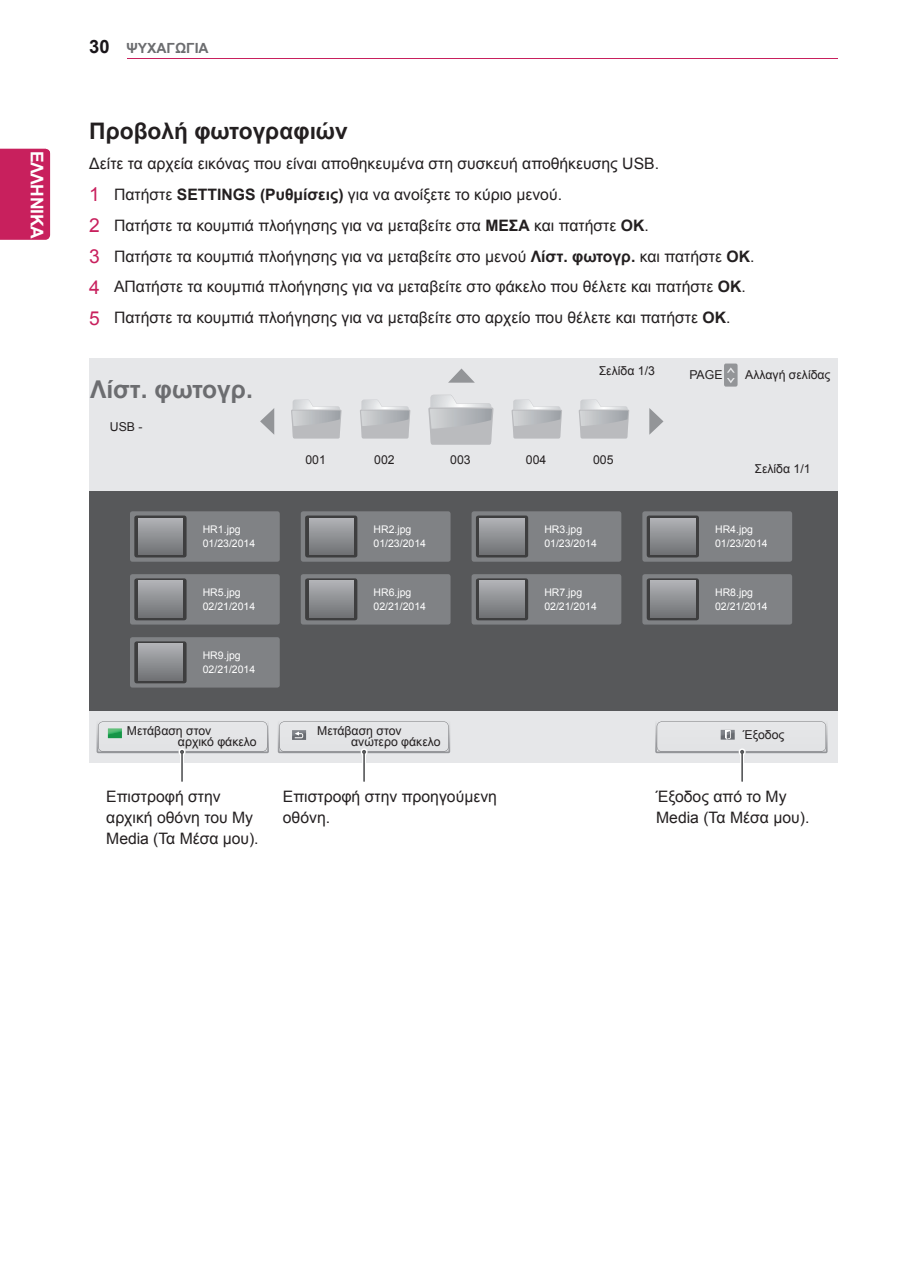
<style>
.page{position:relative;width:903px;height:1275px;background:#fff}
.page>*{position:absolute;margin:0;border:0;box-sizing:border-box;transform-origin:0 0}
.t1{font:700 24.5px "Arial";color:#6c6d70}
.t2{font:700 22.75px "Arial";color:#231f20}
.t3{font:700 21px "Arial";color:#fff}
.t4{font:700 18.38px "Arial";color:#1a161a}
.t5{font:700 17.5px "Arial";letter-spacing:-.02em;color:#fff}
.t6{font:15.75px/30.8px "Arial";color:#231f20}
.t7{font:700 14px "Arial";color:#6c6d70}
.t8{font:12.25px/10.5px "Arial";color:#231f20}
.t9{font:10.5px/14px "Arial";color:#fff}
.s1{font-size:19.25px;color:#c8205d}
.s2{font-weight:700}
</style>
<div class="page">
<hr style="left:127px;top:58px;width:711px;height:1px;background:#c8205d">
<div style="left:0;top:149px;width:50px;height:91px;background:#c8205d"></div>
<div style="left:89px;top:358px;width:749px;height:405px;background:#e6e7e9"></div>
<div style="left:89px;top:491px;width:749px;height:220px;background:#57585a"></div>
<svg style="left:428px;top:395px;width:65px;height:50px"></svg>
<svg style="left:360px;top:400px;width:50px;height:38px"></svg>
<svg style="left:291px;top:400px;width:51px;height:38px"></svg>
<svg style="left:511px;top:400px;width:51px;height:38px"></svg>
<svg style="left:579px;top:400px;width:50px;height:38px"></svg>
<svg style="left:448px;top:368px;width:27px;height:15px"></svg>
<svg style="left:649px;top:408px;width:14px;height:27px"></svg>
<svg style="left:260px;top:408px;width:14px;height:27px"></svg>
<div style="left:130px;top:511px;width:150px;height:51px;background:#808285;border-radius:2px"></div>
<div style="left:130px;top:574px;width:150px;height:51px;background:#808285;border-radius:2px"></div>
<div style="left:130px;top:637px;width:150px;height:51px;background:#808285;border-radius:2px"></div>
<div style="left:301px;top:511px;width:149px;height:51px;background:#808285;border-radius:2px"></div>
<div style="left:301px;top:574px;width:149px;height:51px;background:#808285;border-radius:2px"></div>
<div style="left:471px;top:511px;width:150px;height:51px;background:#808285;border-radius:2px"></div>
<div style="left:471px;top:574px;width:150px;height:51px;background:#808285;border-radius:2px"></div>
<div style="left:642px;top:511px;width:150px;height:51px;background:#808285;border-radius:2px"></div>
<div style="left:642px;top:574px;width:150px;height:51px;background:#808285;border-radius:2px"></div>
<hr style="left:180px;top:751px;width:4px;height:30px;background:#fff;border-radius:2px">
<hr style="left:181px;top:752px;width:2px;height:30px;background:#57585a">
<hr style="left:362px;top:751px;width:4px;height:30px;background:#fff;border-radius:2px">
<hr style="left:363px;top:752px;width:2px;height:30px;background:#57585a">
<hr style="left:740px;top:751px;width:4px;height:30px;background:#fff;border-radius:2px">
<hr style="left:741px;top:752px;width:2px;height:30px;background:#57585a">
<div style="left:134px;top:515px;width:53px;height:42px;background:#3e3e3f;border-radius:2px"></div>
<svg style="left:138px;top:518px;width:45px;height:37px;background:#8f9194"></svg>
<div style="left:134px;top:578px;width:53px;height:42px;background:#3e3e3f;border-radius:2px"></div>
<svg style="left:138px;top:581px;width:45px;height:37px;background:#8f9194"></svg>
<div style="left:305px;top:515px;width:52px;height:42px;background:#3e3e3f;border-radius:2px"></div>
<svg style="left:309px;top:518px;width:44px;height:37px;background:#8f9194"></svg>
<svg style="left:305px;top:578px;width:52px;height:42px"></svg>
<svg style="left:309px;top:581px;width:44px;height:37px"></svg>
<svg style="left:476px;top:515px;width:52px;height:42px"></svg>
<svg style="left:480px;top:518px;width:44px;height:37px"></svg>
<svg style="left:476px;top:578px;width:52px;height:42px"></svg>
<svg style="left:480px;top:581px;width:44px;height:37px"></svg>
<svg style="left:647px;top:515px;width:52px;height:42px"></svg>
<svg style="left:651px;top:518px;width:44px;height:37px"></svg>
<svg style="left:647px;top:578px;width:52px;height:42px"></svg>
<svg style="left:651px;top:581px;width:44px;height:37px"></svg>
<div style="left:134px;top:641px;width:53px;height:42px;background:#3e3e3f;border-radius:2px"></div>
<svg style="left:138px;top:644px;width:45px;height:37px;background:#8f9194"></svg>
<svg style="left:655px;top:721px;width:172px;height:34px"></svg>
<svg style="left:97px;top:721px;width:172px;height:34px"></svg>
<svg style="left:278px;top:721px;width:172px;height:34px"></svg>
<svg style="left:724px;top:364px;width:13px;height:23px"></svg>
<p class="t5" style="left:49px;top:151px;width:89px;rotate:90deg">ΕΛΛΉΝΊΚΑ</p>
<h3 class="t3" style="left:50px;top:173px;width:44px;rotate:90deg">ΕΛΛ</h3>
<p class="t4" style="left:89px;top:34px;width:22px">30</p>
<p class="t7" style="left:126px;top:39px;width:84px">ΨΥΧΑΓΩΓΊΑ</p>
<h2 class="t2" style="left:89px;top:115px;width:260px">Προβολή φωτογραφιών</h2>
<p class="t6" style="left:89px;top:149px;width:667px">Δείτε τα αρχεία εικόνας που είναι αποθηκευμένα στη συσκευή αποθήκευσης USB.<br><span class="s1">1</span> Πατήστε <span class="s2">SETTINGS (Ρυθμίσεις)</span> για να ανοίξετε το κύριο μενού.<br><span class="s1">2</span> Πατήστε τα κουμπιά πλοήγησης για να μεταβείτε στα <span class="s2">ΜΕΣΑ</span> και πατήστε <span class="s2">OK</span>.<br><span class="s1">3</span> Πατήστε τα κουμπιά πλοήγησης για να μεταβείτε στο μενού <span class="s2">Λίστ. φωτογρ.</span> και πατήστε <span class="s2">OK</span>.<br><span class="s1">4</span> ΑΠατήστε τα κουμπιά πλοήγησης για να μεταβείτε στο φάκελο που θέλετε και πατήστε <span class="s2">OK</span>.<br><span class="s1">5</span> Πατήστε τα κουμπιά πλοήγησης για να μεταβείτε στο αρχείο που θέλετε και πατήστε <span class="s2">OK</span>.</p>
<h1 class="t1" style="left:90px;top:373px;width:164px">Λίστ. φωτογρ.</h1>
<p class="t8" style="left:110px;top:421px;width:34px">USB -</p>
<p class="t9" style="left:203px;top:523px;width:54px">HR1.jpg<br>01/23/2014</p>
<p class="t9" style="left:203px;top:585px;width:54px">HR5.jpg<br>02/21/2014</p>
<p class="t9" style="left:203px;top:648px;width:54px">HR9.jpg<br>02/21/2014</p>
<p class="t8" style="left:599px;top:365px;width:58px">Σελίδα 1/3</p>
<p class="t8" style="left:689px;top:370px;width:35px">PAGE</p>
<p class="t8" style="left:745px;top:370px;width:87px">Αλλαγή σελίδας</p>
<p class="t8" style="left:305px;top:455px;width:22px">001</p>
<p class="t8" style="left:374px;top:455px;width:22px">002</p>
<p class="t8" style="left:450px;top:455px;width:22px">003</p>
<p class="t8" style="left:526px;top:455px;width:22px">004</p>
<p class="t8" style="left:593px;top:455px;width:22px">005</p>
<p class="t8" style="left:754px;top:463px;width:58px">Σελίδα 1/1</p>
<p class="t9" style="left:373px;top:523px;width:54px">HR2.jpg<br>01/23/2014</p>
<p class="t9" style="left:544px;top:523px;width:54px">HR3.jpg<br>01/23/2014</p>
<p class="t9" style="left:715px;top:523px;width:54px">HR4.jpg<br>01/23/2014</p>
<p class="t9" style="left:373px;top:585px;width:54px">HR6.jpg<br>02/21/2014</p>
<p class="t9" style="left:544px;top:585px;width:54px">HR7.jpg<br>02/21/2014</p>
<p class="t9" style="left:715px;top:585px;width:54px">HR8.jpg<br>02/21/2014</p>
<p class="t8" style="left:127px;top:726px;width:86px">Μετάβαση στον</p>
<p class="t8" style="left:743px;top:729px;width:43px">Έξοδος</p>
<p class="t8" style="left:178px;top:736px;width:80px">αρχικό φάκελο</p>
<p class="t8" style="left:351px;top:726px;width:91px;text-indent:-34px">Μετάβαση στον ανώτερο φάκελο</p>
<p class="t6" style="left:106px;top:786px;width:154px;line-height:21px">Επιστροφή στην αρχική οθόνη του My<br>Media (Τα Μέσα μου).</p>
<p class="t6" style="left:283px;top:786px;width:216px;line-height:21px">Επιστροφή στην προηγούμενη οθόνη.</p>
<p class="t6" style="left:656px;top:786px;width:155px;line-height:21px">Έξοδος από το My<br>Media (Τα Μέσα μου).</p>
</div>
